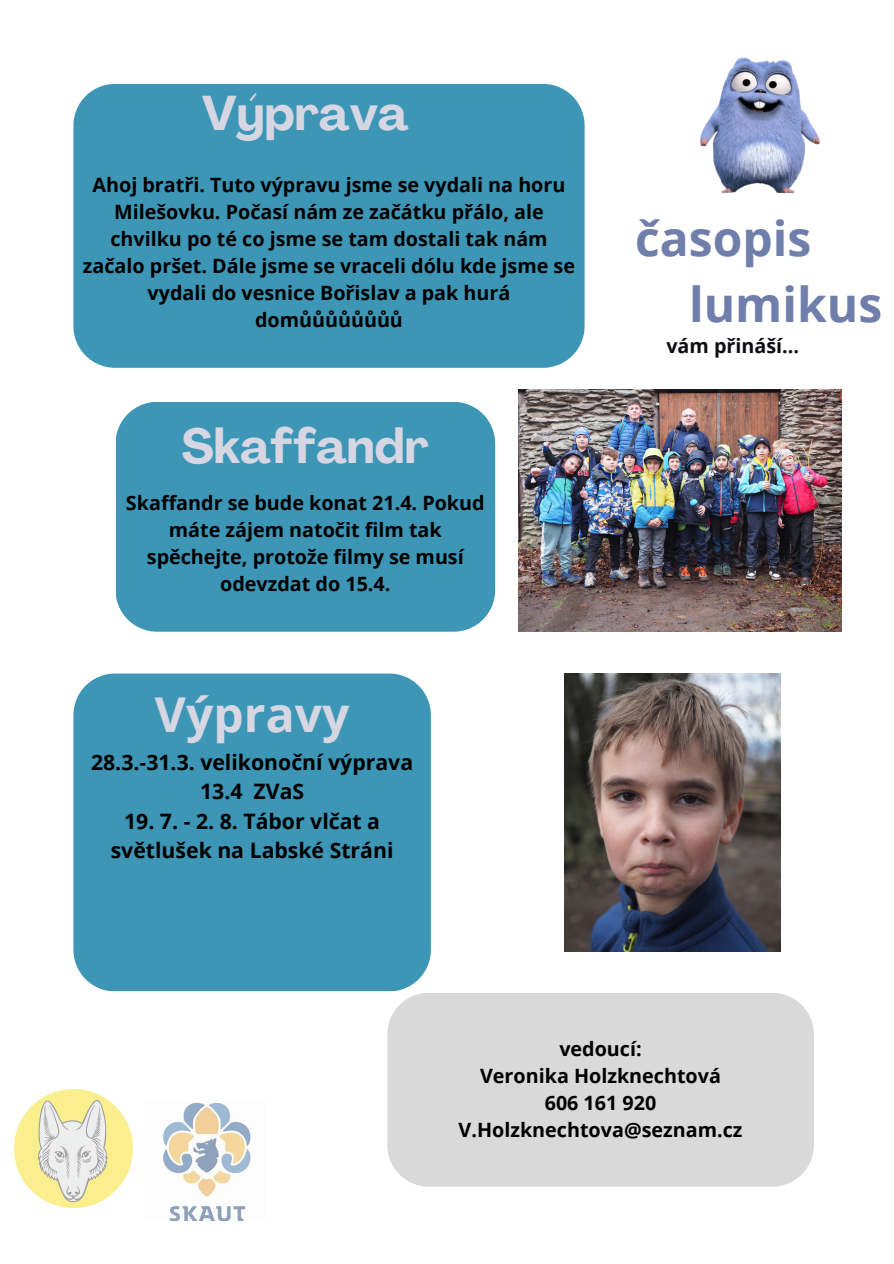
<style>
.page{position:relative;width:894px;height:1264px;background:#fff}
.page>*{position:absolute;margin:0;border:0;box-sizing:border-box;transform-origin:0 0}
.t1{font:700 48.15px "Agrandir";color:#d7d7e4}
.t2{font:700 48px/66.3px "Open Sans";color:#6f7eaa}
.t3{font:700 48px "Agrandir";color:#d7d7e4}
.t4{font:700 48px "Open Sans";color:#d7d7e4}
.t5{font:700 21.3px/29.2px "Open Sans";color:#000;text-align:center}
.t6{font:700 19.8px/27px "Open Sans";color:#000;text-align:center}
.t7{font:700 19.8px "Open Sans";color:#0d0c11}
</style>
<div class="page">
<img style="left:700px;top:57px;width:120px;height:137px">
<div style="left:387px;top:993px;width:426px;height:193px;background:#d9d9d9"></div>
<img style="left:518px;top:389px;width:323px;height:242px">
<div style="left:73px;top:673px;width:358px;height:318px;background:#3d96b6"></div>
<div style="left:73px;top:84px;width:511px;height:284px;background:#3d96b6"></div>
<div style="left:116px;top:402px;width:379px;height:229px;background:#3d96b6"></div>
<img style="left:564px;top:673px;width:216px;height:278px">
<img style="left:163px;top:1102px;width:88px;height:118px">
<img style="left:14px;top:1089px;width:118px;height:118px">
<p class="t1" style="left:202px;top:93px;width:208px">Výprava</p>
<p class="t6" style="left:83px;top:171px;width:493px">Ahoj bratři. Tuto výpravu jsme se vydali na horu Milešovku. Počasí nám ze začátku přálo, ale chvilku po té co jsme se tam dostali tak nám začalo pršet. Dále jsme se vraceli dólu kde jsme se vydali do vesnice Bořislav a pak hurá domůůůůůůůů</p>
<p class="t3" style="left:181px;top:427px;width:249px">Skaffandr</p>
<p class="t6" style="left:126px;top:488px;width:360px">Skaffandr se bude konat 21.4. Pokud máte zájem natočit film tak spěchejte, protože filmy se musí odevzdat do 15.4.</p>
<h1 class="t4" style="left:155px;top:680px;width:196px">Výpravy</h1>
<p class="t5" style="left:91px;top:747px;width:323px">28.3.-31.3. velikonoční výprava</p>
<p class="t5" style="left:200px;top:776px;width:106px">13.4 ZVaS</p>
<p class="t5" style="left:111px;top:805px;width:284px">19. 7. - 2. 8. Tábor vlčat a světlušek na Labské Stráni</p>
<p class="t2" style="left:689px;top:204px;width:195px;text-indent:-54px">časopis lumikus</p>
<p class="t7" style="left:666px;top:332px;width:134px">vám přináší...</p>
<p class="t6" style="left:559px;top:1034px;width:84px">vedoucí:</p>
<h1 class="t6" style="left:480px;top:1061px;width:242px">Veronika Holzknechtová</h1>
<h1 class="t6" style="left:544px;top:1088px;width:113px">606 161 920</h1>
<p class="t6" style="left:458px;top:1115px;width:285px">V.Holzknechtova@seznam.cz</p>
</div>
